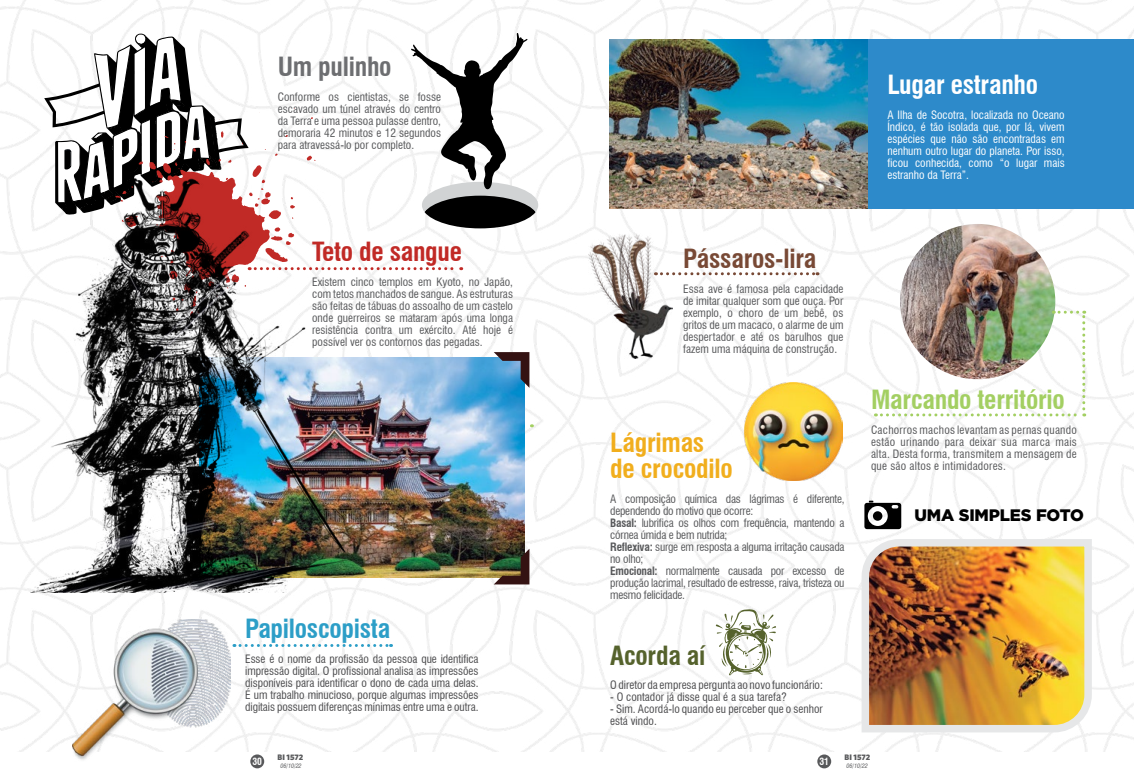
<style>
.page{position:relative;width:1134px;height:780px;background:#fff}
.page>*{position:absolute;margin:0;border:0;box-sizing:border-box;transform-origin:0 0}
.t1{font:700 condensed 25.8px/25.8px "Swiss 721 BT";letter-spacing:-.01em;color:#f1ae1d}
.t2{font:700 condensed 25.8px "Swiss 721 BT";letter-spacing:-.01em;color:#a3cf62}
.t3{font:700 condensed 25.8px "Swiss 721 BT";letter-spacing:-.01em;color:#2c9ec7}
.t4{font:700 condensed 25.8px "Swiss 721 BT";letter-spacing:-.01em;color:#784935}
.t5{font:700 condensed 25.8px "Swiss 721 BT";letter-spacing:-.01em;color:#fff}
.t6{font:700 condensed 25.8px "Swiss 721 BT";letter-spacing:-.01em;color:#c12a26}
.t7{font:700 condensed 25.8px "Swiss 721 BT";letter-spacing:-.01em;color:#6d6e71}
.t8{font:700 condensed 25.8px "Swiss 721 BT";letter-spacing:-.01em;color:#55622c}
.t9{font:900 16.6px "Gotham";letter-spacing:-.01em;color:#000}
.t10{font:condensed 11.3px/12px "Swiss 721 BT";letter-spacing:-.02em;color:#58595b;text-align:justify}
.t11{font:condensed 11.3px/12px "Swiss 721 BT";color:#4d4d4f}
.t12{font:condensed 11.3px/12px "Swiss 721 BT";color:#fff;text-align:justify}
.t13{font:700 condensed 9.6px "Swiss 721 BT";color:#fff}
.t14{font:900 8px "Whitney HTF";letter-spacing:-.005em;color:#58595b}
.t15{font:italic condensed 6px "Swiss 721 BT";color:#58595b}
.s1{font-weight:700}
</style>
<div class="page">
<img style="left:0;top:0;width:1134px;height:751px">
<div style="left:609px;top:39px;width:525px;height:170px;background:#2d8aca"></div>
<svg style="left:44px;top:34px;width:205px;height:131px"></svg>
<svg style="left:525px;top:424px;width:7px;height:3px"></svg>
<img style="left:858px;top:535px;width:237px;height:201px">
<svg style="left:864px;top:500px;width:37px;height:29px"></svg>
<svg style="left:672px;top:272px;width:146px;height:3px"></svg>
<svg style="left:356px;top:267px;width:106px;height:3px"></svg>
<svg style="left:411px;top:33px;width:127px;height:195px"></svg>
<svg style="left:108px;top:108px;width:215px;height:57px"></svg>
<img style="left:356px;top:357px;width:169px;height:220px">
<img style="left:24px;top:165px;width:332px;height:427px">
<img style="left:742px;top:383px;width:100px;height:98px">
<img style="left:72px;top:619px;width:159px;height:141px">
<img style="left:588px;top:233px;width:84px;height:125px">
<svg style="left:494px;top:548px;width:35px;height:36px"></svg>
<svg style="left:494px;top:352px;width:35px;height:36px"></svg>
<img style="left:609px;top:40px;width:259px;height:169px">
<img style="left:900px;top:224px;width:155px;height:155px;border-radius:78px">
<svg style="left:715px;top:609px;width:61px;height:66px"></svg>
<img style="left:875px;top:311px;width:210px;height:105px">
<svg style="left:234px;top:644px;width:157px;height:3px"></svg>
<div style="left:250px;top:754px;width:14px;height:14px;background:#58595b;border-radius:50%"></div>
<div style="left:817px;top:754px;width:14px;height:14px;background:#58595b;border-radius:50%"></div>
<h1 class="t7" style="left:278px;top:51px;width:115px">Um pulinho</h1>
<p class="t10" style="left:278px;top:90px;width:165px">Conforme os cientistas, se fosse escavado um túnel através do centro da Terra e uma pessoa pulasse dentro, demoraria 42 minutos e 12 segundos para atravessá-lo por completo.</p>
<h1 class="t6" style="left:312px;top:236px;width:151px">Teto de sangue</h1>
<p class="t10" style="left:312px;top:276px;width:202px">Existem cinco templos em Kyoto, no Japão, com tetos manchados de sangue. As estruturas são feitas de tábuas do assoalho de um castelo onde guerreiros se mataram após uma longa resistência contra um exército. Até hoje é possível ver os contornos das pegadas.</p>
<h1 class="t3" style="left:245px;top:613px;width:146px">Papiloscopista</h1>
<p class="t11" style="left:245px;top:653px;width:235px;text-align:justify">Esse é o nome da profissão da pessoa que identifica impressão digital. O profissional analisa as impressões disponíveis para identificar o dono de cada uma delas.<br>É um trabalho minucioso, porque algumas impressões digitais possuem diferenças mínimas entre uma e outra.</p>
<h1 class="t5" style="left:887px;top:69px;width:152px">Lugar estranho</h1>
<p class="t12" style="left:887px;top:108px;width:179px">A Ilha de Socotra, localizada no Oceano Índico, é tão isolada que, por lá, vivem espécies que não são encontradas em nenhum outro lugar do planeta. Por isso, ficou conhecida, como “o lugar mais estranho da Terra”.</p>
<h1 class="t4" style="left:683px;top:243px;width:135px">Pássaros-lira</h1>
<p class="t10" style="left:683px;top:282px;width:162px">Essa ave é famosa pela capacidade de imitar qualquer som que ouça. Por exemplo, o choro de um bebê, os gritos de um macaco, o alarme de um despertador e até os barulhos que fazem uma máquina de construção.</p>
<h1 class="t1" style="left:610px;top:430px;width:124px">Lágrimas de crocodilo</h1>
<p class="t10" style="left:610px;top:492px;width:236px;text-align:left">A composição química das lágrimas é diferente, dependendo do motivo que ocorre:<br><span class="s1">Basal:</span> lubrifica os olhos com frequência, mantendo a córnea úmida e bem nutrida;<br><span class="s1">Reflexiva:</span> surge em resposta a alguma irritação causada no olho;<br><span class="s1">Emocional:</span> normalmente causada por excesso de produção lacrimal, resultado de estresse, raiva, tristeza ou mesmo felicidade.</p>
<h1 class="t8" style="left:610px;top:640px;width:97px">Acorda aí</h1>
<p class="t11" style="left:610px;top:678px;width:214px">O diretor da empresa pergunta ao novo funcionário:</p>
<p class="t11" style="left:610px;top:690px;width:178px">- O contador já disse qual é a sua tarefa?</p>
<p class="t11" style="left:610px;top:702px;width:214px">- Sim. Acordá-lo quando eu perceber que o senhor está vindo.</p>
<h1 class="t2" style="left:871px;top:384px;width:195px">Marcando território</h1>
<p class="t10" style="left:871px;top:424px;width:207px">Cachorros machos levantam as pernas quando estão urinando para deixar sua marca mais alta. Desta forma, transmitem a mensagem de que são altos e intimidadores.</p>
<h2 class="t9" style="left:914px;top:506px;width:171px">UMA SIMPLES FOTO</h2>
<p class="t14" style="left:278px;top:752px;width:27px">BI 1572</p>
<p class="t15" style="left:280px;top:762px;width:23px">06/10/22</p>
<p class="t13" style="left:252px;top:755px;width:11px">30</p>
<p class="t14" style="left:844px;top:752px;width:27px">BI 1572</p>
<p class="t15" style="left:846px;top:762px;width:23px">06/10/22</p>
<p class="t13" style="left:819px;top:755px;width:11px">31</p>
</div>
